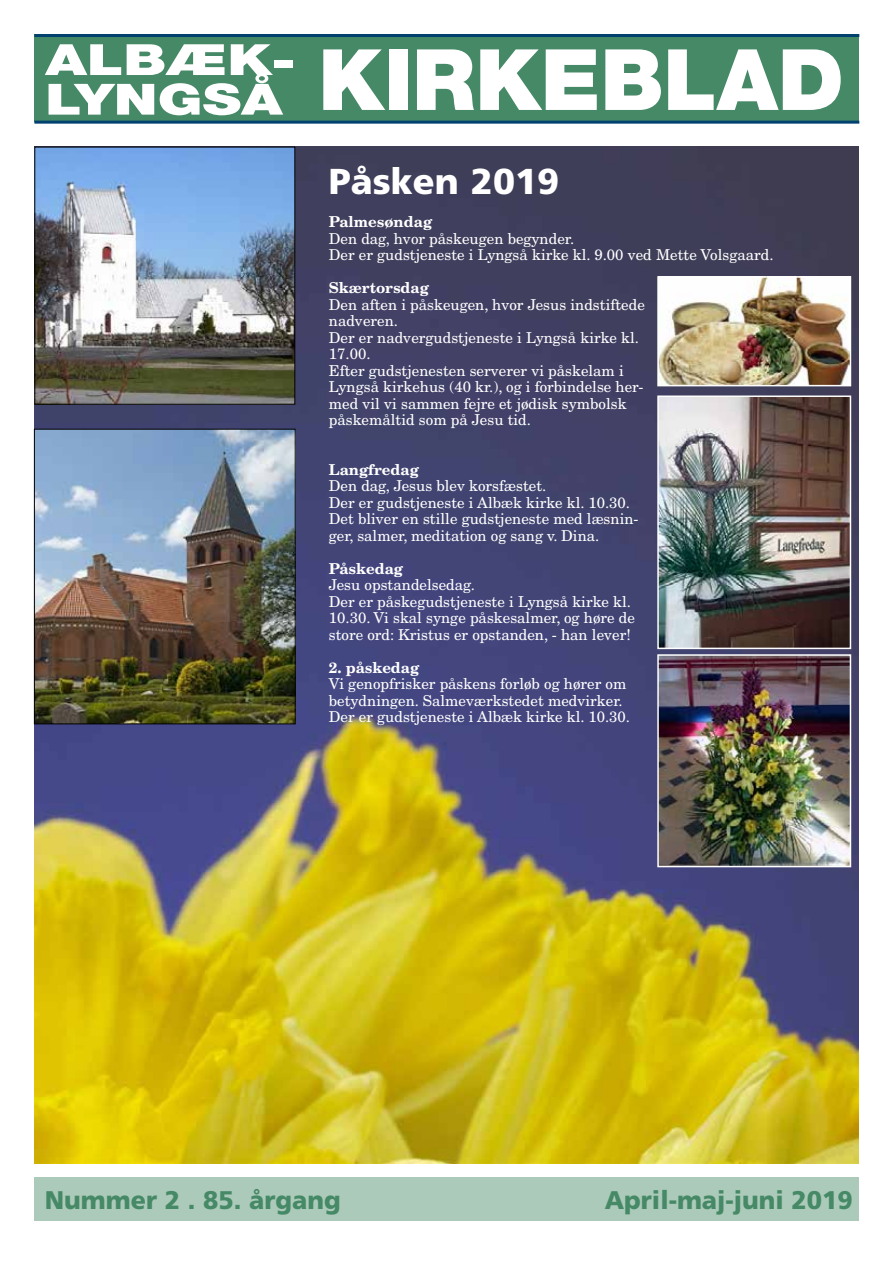
<style>
.page{position:relative;width:893px;height:1263px;background:#fff}
.page>*{position:absolute;margin:0;border:0;box-sizing:border-box;transform-origin:0 0}
.t1{font:900 84.75px "Helvetica Neue";color:#fff}
.t2{font:900 43.05px "Helvetica Neue";color:#fff;scale:1.34 1}
.t3{font:900 36px "Frutiger";color:#fff}
.t4{font:900 25.5px "Frutiger";color:#468966}
.t5{font:15px/16.5px "New Century Schlbk";color:#fff}
.t6{font:700 15px "New Century Schlbk";color:#fff}
.s1{font-size:43.05px}
</style>
<div class="page">
<img style="left:34px;top:147px;width:825px;height:1016px">
<img style="left:36px;top:149px;width:257px;height:254px">
<div style="left:34px;top:147px;width:261px;height:258px;border:1px solid #000"></div>
<div style="left:34px;top:1177px;width:825px;height:43px;background:#accaba"></div>
<div style="left:34px;top:34px;width:825px;height:88px;background:#468966"></div>
<hr style="left:34px;top:34px;width:825px;height:3px;background:#004170">
<hr style="left:34px;top:121px;width:825px;height:3px;background:#004170">
<img style="left:36px;top:431px;width:258px;height:291px">
<div style="left:34px;top:429px;width:262px;height:295px;border:1px solid #000"></div>
<img style="left:660px;top:398px;width:188px;height:248px">
<div style="left:657px;top:395px;width:194px;height:254px;border:2px solid #fff"></div>
<img style="left:660px;top:657px;width:188px;height:207px">
<div style="left:657px;top:654px;width:194px;height:213px;border:2px solid #fff"></div>
<img style="left:660px;top:279px;width:188px;height:104px">
<div style="left:657px;top:276px;width:194px;height:110px;border:2px solid #fff"></div>
<h2 class="t2" style="left:45px;top:34px;width:188px">ALBÆK-</h2>
<h1 class="t1" style="left:45px;top:29px;width:800px"><span class="s1">LYNGSÅ</span> KIRKEBLAD</h1>
<h3 class="t3" style="left:329px;top:160px;width:232px">Påsken 2019</h3>
<p class="t6" style="left:329px;top:213px;width:105px">Palmesøndag</p>
<p class="t5" style="left:329px;top:230px;width:446px">Den dag, hvor påskeugen begynder.<br>Der er gudstjeneste i Lyngså kirke kl. 9.00 ved Mette Volsgaard.</p>
<p class="t6" style="left:329px;top:279px;width:102px">Skærtorsdag</p>
<p class="t5" style="left:329px;top:296px;width:318px">Den aften i påskeugen, hvor Jesus indstiftede nadveren.<br>Der er nadvergudstjeneste i Lyngså kirke kl.<br>17.00.<br>Efter gudstjenesten serverer vi påskelam i Lyngså kirkehus (40 kr.), og i forbindelse her&shy;med vil vi sammen fejre et jødisk symbolsk påskemåltid som på Jesu tid.</p>
<p class="t6" style="left:329px;top:460px;width:91px">Langfredag</p>
<p class="t5" style="left:329px;top:478px;width:311px">Den dag, Jesus blev korsfæstet.<br>Der er gudstjeneste i Albæk kirke kl. 10.30.<br>Det bliver en stille gudstjeneste med læsnin&shy;ger, salmer, meditation og sang v. Dina.</p>
<p class="t6" style="left:329px;top:559px;width:76px">Påskedag</p>
<p class="t5" style="left:329px;top:577px;width:308px">Jesu opstandelsedag.<br>Der er påskegudstjeneste i Lyngså kirke kl.<br>10.30. Vi skal synge påskesalmer, og høre de store ord: Kristus er opstanden, - han lever!</p>
<p class="t6" style="left:329px;top:658px;width:92px">2. påskedag</p>
<p class="t5" style="left:329px;top:676px;width:303px">Vi genopfrisker påskens forløb og hører om betydningen. Salmeværkstedet medvirker.<br>Der er gudstjeneste i Albæk kirke kl. 10.30.</p>
<h3 class="t4" style="left:45px;top:1184px;width:297px">Nummer 2 . 85. årgang</h3>
<h3 class="t4" style="left:605px;top:1184px;width:250px">April-maj-juni 2019</h3>
</div>
